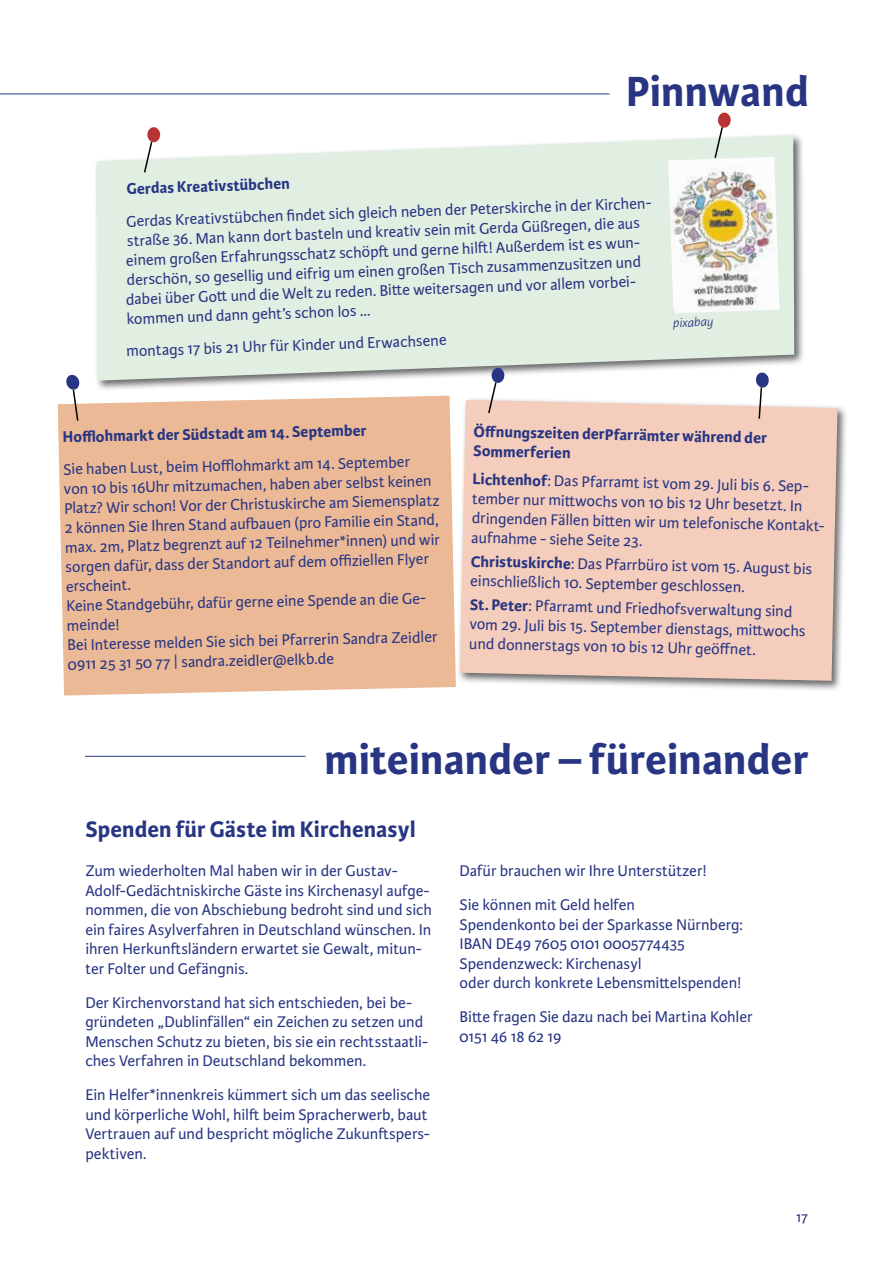
<style>
.page{position:relative;width:893px;height:1263px;background:#fff}
.page>*{position:absolute;margin:0;border:0;box-sizing:border-box;transform-origin:0 0}
.t1{font:700 45px "Karmina Sans";letter-spacing:.005em;color:#283583}
.t2{font:700 24px "Karmina Sans";letter-spacing:.005em;color:#283583}
.t3{font:16.5px/19.5px "Karmina Sans";color:#283583}
.t4{font:700 16.5px/19.2px "Karmina Sans";color:#283583}
.t5{font:15px "Karmina Sans";color:#283583}
.t6{font:italic 300 13.5px "Karmina Sans";color:#283583}
.s1{font-weight:700}
</style>
<div class="page">
<hr style="left:0;top:94px;width:609px;height:1px;background:#283583">
<div style="left:93px;top:132px;width:712px;height:260px;background:#000;opacity:.6"></div>
<svg style="left:97px;top:135px;width:697px;height:246px;background:#e1ede2"></svg>
<svg style="left:143px;top:127px;width:18px;height:47px"></svg>
<svg style="left:713px;top:112px;width:18px;height:45px"></svg>
<div style="left:457px;top:397px;width:391px;height:295px;background:#000;opacity:.6"></div>
<div style="left:460px;top:400px;width:377px;height:281px;background:#f4cdbc"></div>
<svg style="left:487px;top:367px;width:18px;height:48px"></svg>
<img style="left:668px;top:157px;width:111px;height:156px">
<div style="left:58px;top:396px;width:398px;height:299px;background:#ebb996"></div>
<svg style="left:65px;top:374px;width:15px;height:48px"></svg>
<svg style="left:755px;top:372px;width:15px;height:48px"></svg>
<hr style="left:85px;top:756px;width:220px;height:1px;background:#283583">
<h1 class="t1" style="left:626px;top:65px;width:184px">Pinnwand</h1>
<p class="t4" style="left:126px;top:180px;width:165px;rotate:-2deg">Gerdas Kreativstübchen</p>
<p class="t3" style="left:123px;top:212px;width:532px;rotate:-2deg">Gerdas Kreativstübchen fi ndet sich gleich neben der Peterskirche in der Kirchen&shy;straße 36. Man kann dort basteln und kreativ sein mit Gerda Güßregen, die aus einem großen Erfahrungsschatz schöpft und gerne hilft ! Außerdem ist es wun&shy;derschön, so gesellig und eifrig um einen großen Tisch zusammenzusitzen und dabei über Gott und die Welt zu reden. Bitt e weitersagen und vor allem vorbei&shy;kommen und dann geht’s schon los …</p>
<p class="t3" style="left:126px;top:342px;width:322px;rotate:-2deg">montags 17 bis 21 Uhr für Kinder und Erwachsene</p>
<p class="t6" style="left:673px;top:315px;width:42px;rotate:-2deg">pixabay</p>
<p class="t4" style="left:63px;top:427px;width:306px;rotate:-1deg">Hoffl ohmarkt der Südstadt am 14. September</p>
<p class="t3" style="left:63px;top:459px;width:377px;rotate:-1deg">Sie haben Lust, beim Hoffl ohmarkt am 14. September<br>von 10 bis 16Uhr mitzumachen, haben aber selbst keinen Platz? Wir schon! Vor der Christuskirche am Siemensplatz 2 können Sie Ihren Stand aufb auen (pro Familie ein Stand, max. 2m, Platz begrenzt auf 12 Teilnehmer*innen) und wir sorgen dafür, dass der Standort auf dem offi ziellen Flyer erscheint.<br>Keine Standgebühr, dafür gerne eine Spende an die Ge&shy;meinde!<br>Bei Interesse melden Sie sich bei Pfarrerin Sandra Zeidler 0911 25 31 50 77 | sandra.zeidler@elkb.de</p>
<p class="t4" style="left:474px;top:423px;width:295px;rotate:1deg">Öff nungszeiten derPfarrämter während der<br>Sommerferien</p>
<p class="t3" style="left:472px;top:470px;width:357px;rotate:1deg"><span class="s1">Lichtenhof</span>: Das Pfarramt ist vom 29. Juli bis 6. Sep&shy;tember nur mitt wochs von 10 bis 12 Uhr besetzt. In dringenden Fällen bitt en wir um telefonische Kontakt&shy;aufnahme - siehe Seite 23.</p>
<p class="t3" style="left:471px;top:553px;width:343px;rotate:1deg"><span class="s1">Christuskirche</span>: Das Pfarrbüro ist vom 15. August bis einschließlich 10. September geschlossen.</p>
<p class="t3" style="left:470px;top:596px;width:338px;rotate:1deg"><span class="s1">St. Peter</span>: Pfarramt und Friedhofsverwaltung sind vom 29. Juli bis 15. September dienstags, mitt wochs und donnerstags von 10 bis 12 Uhr geöff net.</p>
<h1 class="t1" style="left:324px;top:733px;width:486px">miteinander – füreinander</h1>
<h2 class="t2" style="left:85px;top:815px;width:332px">Spenden für Gäste im Kirchenasyl</h2>
<p class="t3" style="left:85px;top:861px;width:348px">Zum wiederholten Mal haben wir in der Gustav-Adolf-Gedächtniskirche Gäste ins Kirchenasyl aufge&shy;nommen, die von Abschiebung bedroht sind und sich ein faires Asylverfahren in Deutschland wünschen. In ihren Herkunftsländern erwartet sie Gewalt, mitun&shy;ter Folter und Gefängnis.</p>
<p class="t3" style="left:85px;top:993px;width:344px">Der Kirchenvorstand hat sich entschieden, bei be&shy;gründeten „Dublinfällen“ ein Zeichen zu setzen und Menschen Schutz zu bieten, bis sie ein rechtsstaatli&shy;ches Verfahren in Deutschland bekommen.</p>
<p class="t3" style="left:85px;top:1086px;width:346px">Ein Helfer*innenkreis kümmert sich um das seelische und körperliche Wohl, hilft beim Spracherwerb, baut Vertrauen auf und bespricht mögliche Zukunftspers&shy;pektiven.</p>
<p class="t3" style="left:460px;top:854px;width:249px;line-height:34px">Dafür brauchen wir Ihre Unterstützer!<br>Sie können mit Geld helfen</p>
<p class="t3" style="left:460px;top:915px;width:285px">Spendenkonto bei der Sparkasse Nürnberg:<br>IBAN DE49 7605 0101 0005774435<br>Spendenzweck: Kirchenasyl<br>oder durch konkrete Lebensmittelspenden!</p>
<p class="t3" style="left:460px;top:1008px;width:294px">Bitte fragen Sie dazu nach bei Martina Kohler<br>0151 46 18 62 19</p>
<p class="t5" style="left:796px;top:1209px;width:13px">17</p>
</div>
